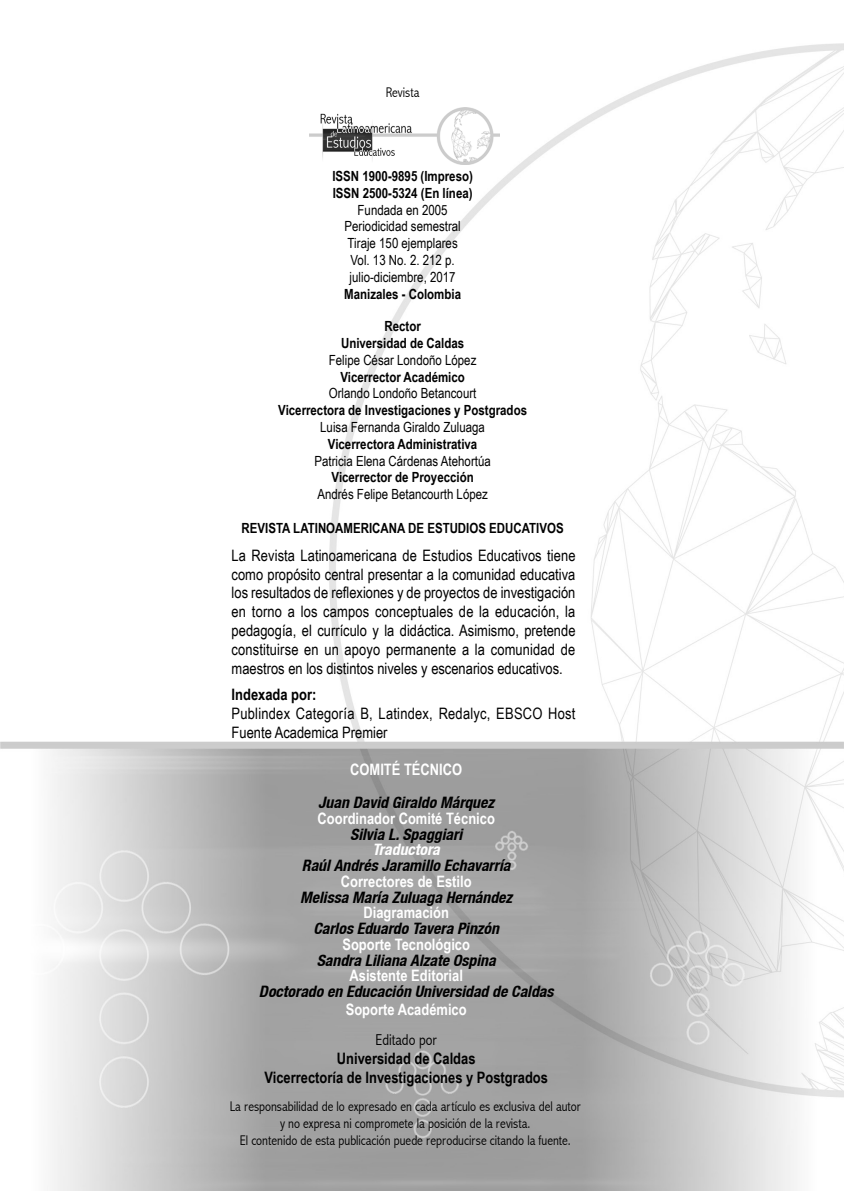
<style>
.page{position:relative;width:844px;height:1191px;background:#fff}
.page>*{position:absolute;margin:0;border:0;box-sizing:border-box;transform-origin:0 0}
.t1{font:15.75px/18.9px "Arial Narrow";color:#000;text-align:justify}
.t2{font:italic 700 condensed 15.75px "Helvetica Neue LT";color:#000}
.t3{font:700 15.75px "Arial Narrow";color:#fff}
.t4{font:700 15.75px/18.9px "Arial Narrow";color:#000;text-align:center}
.t5{font:italic 700 condensed 15.75px "Helvetica Neue LT";color:#fff}
.t6{font:300 condensed 15.75px "Abadi";color:#000}
.t7{font:700 14px/16.8px "Arial Narrow";color:#000}
.t8{font:14px/16.8px "Arial Narrow";color:#000;text-align:center}
.t9{font:300 condensed 14px/16.8px "Abadi";color:#000;text-align:center}
</style>
<div class="page">
<img style="left:0;top:43px;width:843px;height:1148px">
<img style="left:309px;top:108px;width:191px;height:56px">
<p class="t9" style="left:386px;top:84px;width:35px">Revista</p>
<p class="t7" style="left:332px;top:167px;width:142px">ISSN 1900-9895 (Impreso)<br>ISSN 2500-5324 (En línea)</p>
<p class="t8" style="left:344px;top:201px;width:118px">Fundada en 2005<br>Periodicidad semestral<br>Tiraje 150 ejemplares<br>Vol. 13 No. 2. 212 p. julio-diciembre, 2017</p>
<p class="t7" style="left:344px;top:284px;width:118px">Manizales - Colombia</p>
<p class="t7" style="left:341px;top:317px;width:125px;text-align:center">Rector<br>Universidad de Caldas</p>
<p class="t8" style="left:329px;top:351px;width:149px">Felipe César Londoño López</p>
<p class="t7" style="left:340px;top:367px;width:126px">Vicerrector Académico</p>
<p class="t8" style="left:329px;top:384px;width:149px">Orlando Londoño Betancourt</p>
<p class="t7" style="left:278px;top:401px;width:250px">Vicerrectora de Investigaciones y Postgrados</p>
<p class="t8" style="left:320px;top:418px;width:166px">Luisa Fernanda Giraldo Zuluaga</p>
<p class="t7" style="left:328px;top:435px;width:151px">Vicerrectora Administrativa</p>
<p class="t8" style="left:314px;top:452px;width:178px">Patricia Elena Cárdenas Atehortúa</p>
<p class="t7" style="left:331px;top:468px;width:144px">Vicerrector de Proyección</p>
<p class="t8" style="left:317px;top:485px;width:172px">Andrés Felipe Betancourth López</p>
<p class="t7" style="left:241px;top:518px;width:323px">REVISTA LATINOAMERICANA DE ESTUDIOS EDUCATIVOS</p>
<p class="t1" style="left:231px;top:545px;width:345px">La Revista Latinoamericana de Estudios Educativos tiene como propósito central presentar a la comunidad educativa los resultados de reflexiones y de proyectos de investigación en torno a los campos conceptuales de la educación, la pedagogía, el currículo y la didáctica. Asimismo, pretende constituirse en un apoyo permanente a la comunidad de maestros en los distintos niveles y escenarios educativos.</p>
<p class="t4" style="left:231px;top:684px;width:86px">Indexada por:</p>
<p class="t1" style="left:231px;top:703px;width:345px">Publindex Categoría B, Latindex, Redalyc, EBSCO Host<br>Fuente Academica Premier</p>
<p class="t3" style="left:350px;top:757px;width:113px">COMITÉ TÉCNICO</p>
<p class="t2" style="left:318px;top:793px;width:177px">Juan David Giraldo Márquez</p>
<p class="t3" style="left:317px;top:806px;width:179px">Coordinador Comité Técnico</p>
<p class="t2" style="left:350px;top:824px;width:113px">Silvia L. Spaggiari</p>
<p class="t5" style="left:372px;top:840px;width:69px">Traductora</p>
<p class="t2" style="left:302px;top:856px;width:210px">Raúl Andrés Jaramillo Echavarría</p>
<p class="t3" style="left:341px;top:869px;width:132px">Correctores de Estilo</p>
<p class="t2" style="left:300px;top:887px;width:213px">Melissa María Zuluaga Hernández</p>
<p class="t3" style="left:363px;top:901px;width:87px">Diagramación</p>
<p class="t2" style="left:313px;top:919px;width:187px">Carlos Eduardo Tavera Pinzón</p>
<p class="t3" style="left:342px;top:932px;width:129px">Soporte Tecnológico</p>
<p class="t2" style="left:316px;top:950px;width:180px">Sandra Liliana Alzate Ospina</p>
<p class="t3" style="left:349px;top:964px;width:115px">Asistente Editorial</p>
<p class="t2" style="left:259px;top:982px;width:296px">Doctorado en Educación Universidad de Caldas</p>
<p class="t3" style="left:346px;top:997px;width:122px">Soporte Académico</p>
<p class="t6" style="left:375px;top:1030px;width:63px">Editado por</p>
<p class="t4" style="left:264px;top:1047px;width:285px">Universidad de Caldas<br>Vicerrectoría de Investigaciones y Postgrados</p>
<p class="t9" style="left:229px;top:1098px;width:352px">La responsabilidad de lo expresado en cada artículo es exclusiva del autor y no expresa ni compromete la posición de la revista.<br>El contenido de esta publicación puede reproducirse citando la fuente.</p>
</div>
